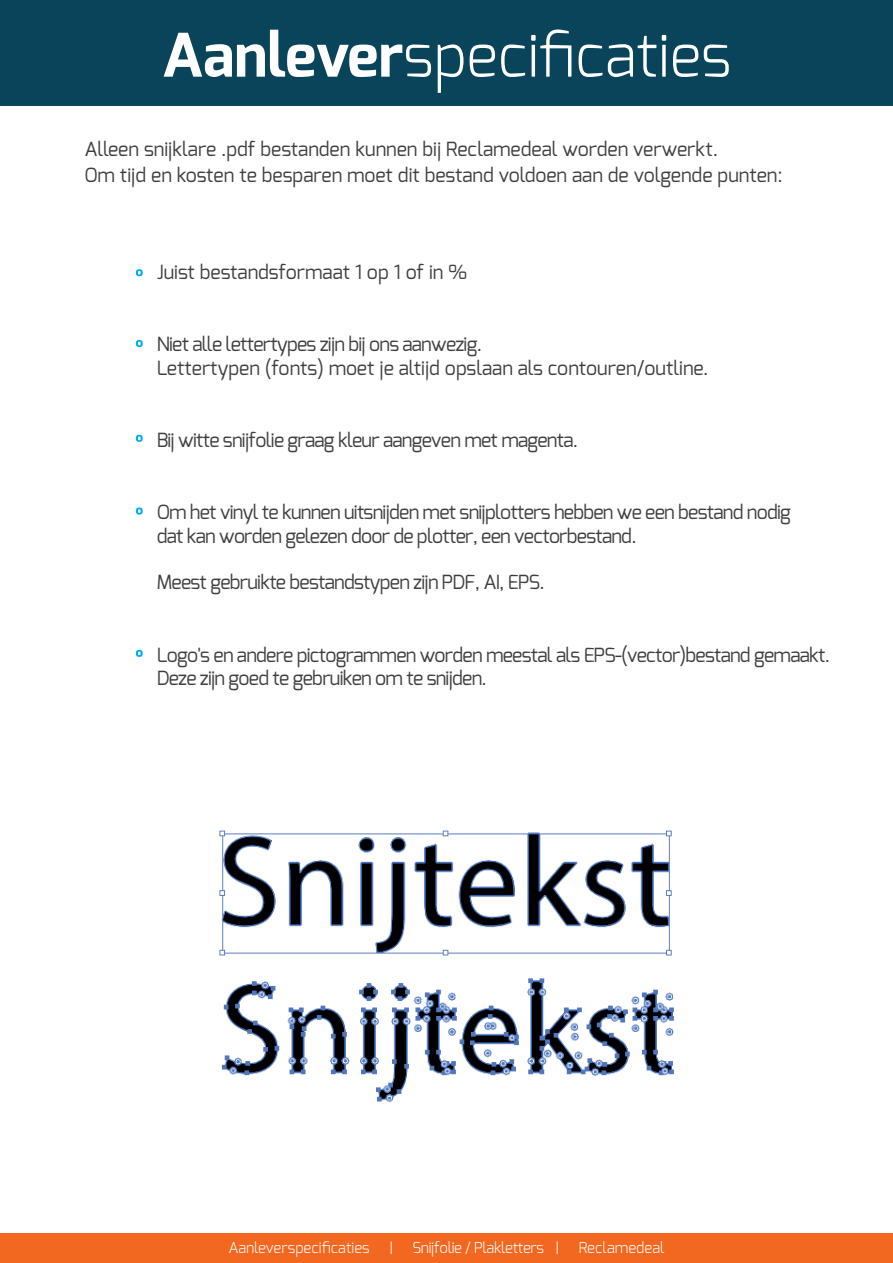
<style>
.page{position:relative;width:893px;height:1263px;background:#fff}
.page>*{position:absolute;margin:0;border:0;box-sizing:border-box;transform-origin:0 0}
.t1{font:300 60px "Exo";color:#fff}
.t2{font:19.5px/23.4px "Exo";letter-spacing:-.04em;color:#3e3e3f}
.t3{font:19.5px/25.5px "Exo";color:#3e3e3f}
.t4{font:19.5px/23.4px "Exo";letter-spacing:-.01em;color:#3e3e3f}
.t5{font:300 15px "Exo";letter-spacing:-.01em;color:#fff}
.s1{font-weight:700}
</style>
<div class="page">
<svg style="left:136px;top:269px;width:7px;height:7px"></svg>
<svg style="left:136px;top:340px;width:7px;height:7px"></svg>
<svg style="left:136px;top:507px;width:7px;height:7px"></svg>
<svg style="left:136px;top:650px;width:7px;height:7px"></svg>
<svg style="left:136px;top:435px;width:7px;height:7px"></svg>
<div style="left:0;top:1233px;width:893px;height:30px;background:#f36821"></div>
<div style="left:0;top:0;width:893px;height:106px;background:#09445a"></div>
<img style="left:219px;top:830px;width:453px;height:126px">
<img style="left:221px;top:978px;width:453px;height:125px">
<h1 class="t1" style="left:162px;top:17px;width:571px"><span class="s1">Aanlever</span>specificaties</h1>
<p class="t3" style="left:84px;top:136px;width:700px">Alleen snijklare .pdf bestanden kunnen bij Reclamedeal worden verwerkt.<br>Om tijd en kosten te besparen moet dit bestand voldoen aan de volgende punten:</p>
<p class="t3" style="left:157px;top:259px;width:312px">Juist bestandsformaat 1 op 1 of in %</p>
<p class="t4" style="left:157px;top:332px;width:553px">Niet alle lettertypes zijn bij ons aanwezig.<br>Lettertypen (fonts) moet je altijd opslaan als contouren/outline.</p>
<p class="t2" style="left:157px;top:428px;width:423px">Bij witte snijfolie graag kleur aangeven met magenta.</p>
<p class="t2" style="left:157px;top:500px;width:636px">Om het vinyl te kunnen uitsnijden met snijplotters hebben we een bestand nodig dat kan worden gelezen door de plotter, een vectorbestand.</p>
<p class="t2" style="left:157px;top:570px;width:389px">Meest gebruikte bestandstypen zijn PDF, AI, EPS.</p>
<p class="t2" style="left:157px;top:643px;width:675px">Logo's en andere pictogrammen worden meestal als EPS-(vector)bestand gemaakt.<br>Deze zijn goed te gebruiken om te snijden.</p>
<p class="t5" style="left:228px;top:1238px;width:143px">Aanleverspecificaties</p>
<p class="t5" style="left:389px;top:1238px;width:5px">|</p>
<p class="t5" style="left:413px;top:1238px;width:148px">Snijfolie / Plakletters |</p>
<p class="t5" style="left:579px;top:1238px;width:87px">Reclamedeal</p>
</div>
